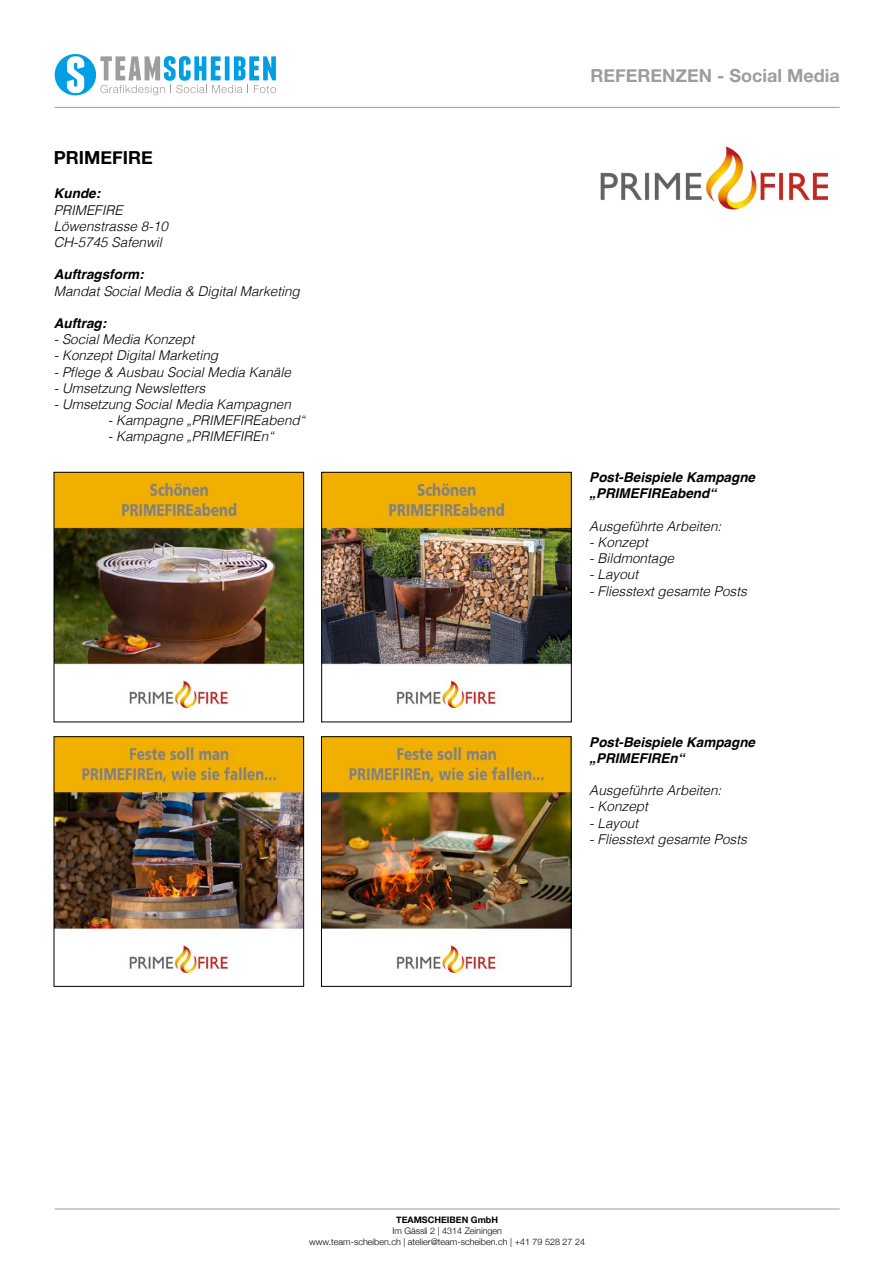
<style>
.page{position:relative;width:893px;height:1263px;background:#fff}
.page>*{position:absolute;margin:0;border:0;box-sizing:border-box;transform-origin:0 0}
.t1{font:700 18px "Helvetica Neue";color:#9d9d9c}
.t2{font:700 18px "Helvetica Neue";color:#000}
.t3{font:italic 300 13.5px/16.2px "Helvetica";color:#000}
.t4{font:italic 700 13.5px/16.2px "Helvetica";color:#000}
.t5{font:300 9px/10.8px "Helvetica Neue";color:#000;text-align:center}
.t6{font:700 9px "Helvetica Neue";color:#000}
</style>
<div class="page">
<div style="left:55px;top:54px;width:41px;height:41px;background:#009fe3;border-radius:50%"></div>
<svg style="left:67px;top:56px;width:17px;height:37px"></svg>
<svg style="left:100px;top:56px;width:176px;height:39px"></svg>
<hr style="left:55px;top:107px;width:785px;height:1px;background:#9d9d9c">
<hr style="left:55px;top:1208px;width:785px;height:1px;background:#9d9d9c">
<img style="left:56px;top:474px;width:246px;height:235px">
<div style="left:54px;top:472px;width:250px;height:250px;border:1px solid #000"></div>
<img style="left:323px;top:474px;width:246px;height:235px">
<div style="left:321px;top:472px;width:250px;height:250px;border:1px solid #000"></div>
<img style="left:56px;top:738px;width:246px;height:236px">
<div style="left:54px;top:736px;width:250px;height:250px;border:1px solid #000"></div>
<img style="left:323px;top:738px;width:246px;height:236px">
<div style="left:321px;top:736px;width:250px;height:250px;border:1px solid #000"></div>
<img style="left:600px;top:147px;width:228px;height:64px">
<h1 class="t2" style="left:54px;top:144px;width:100px">PRIMEFIRE</h1>
<p class="t4" style="left:54px;top:185px;width:48px">Kunde:</p>
<p class="t3" style="left:54px;top:201px;width:116px">PRIMEFIRE<br>Löwenstrasse 8-10<br>CH-5745 Safenwil</p>
<p class="t4" style="left:54px;top:266px;width:91px">Auftragsform:</p>
<p class="t3" style="left:54px;top:282px;width:248px">Mandat Social Media &amp; Digital Marketing</p>
<p class="t4" style="left:54px;top:315px;width:54px">Auftrag:</p>
<p class="t3" style="left:54px;top:330px;width:142px">- Social Media Konzept</p>
<p class="t3" style="left:54px;top:347px;width:166px">- Konzept Digital Marketing</p>
<p class="t3" style="left:54px;top:363px;width:239px">- Pflege &amp; Ausbau Social Media Kanäle</p>
<p class="t3" style="left:54px;top:379px;width:153px">- Umsetzung Newsletters</p>
<p class="t3" style="left:54px;top:395px;width:239px">- Umsetzung Social Media Kampagnen</p>
<p class="t3" style="left:108px;top:411px;width:199px">- Kampagne „PRIMEFIREabend“</p>
<p class="t3" style="left:108px;top:428px;width:167px">- Kampagne „PRIMEFIREn“</p>
<h1 class="t1" style="left:590px;top:61px;width:251px">REFERENZEN - Social Media</h1>
<p class="t4" style="left:589px;top:469px;width:167px">Post-Beispiele Kampagne „PRIMEFIREabend“</p>
<p class="t3" style="left:589px;top:517px;width:134px">Ausgeführte Arbeiten:</p>
<p class="t3" style="left:589px;top:533px;width:60px">- Konzept</p>
<p class="t3" style="left:589px;top:549px;width:86px">- Bildmontage</p>
<p class="t3" style="left:589px;top:566px;width:50px">- Layout</p>
<p class="t3" style="left:589px;top:582px;width:159px">- Fliesstext gesamte Posts</p>
<p class="t4" style="left:589px;top:734px;width:167px">Post-Beispiele Kampagne „PRIMEFIREn“</p>
<p class="t3" style="left:589px;top:781px;width:134px">Ausgeführte Arbeiten:</p>
<p class="t3" style="left:589px;top:798px;width:60px">- Konzept</p>
<p class="t3" style="left:589px;top:814px;width:50px">- Layout</p>
<p class="t3" style="left:589px;top:830px;width:159px">- Fliesstext gesamte Posts</p>
<p class="t6" style="left:396px;top:1213px;width:103px">TEAMSCHEIBEN GmbH</p>
<p class="t5" style="left:309px;top:1225px;width:277px">Im Gässli 2 | 4314 Zeiningen<br>www.team-scheiben.ch | atelier@team-scheiben.ch | +41 79 528 27 24</p>
</div>
